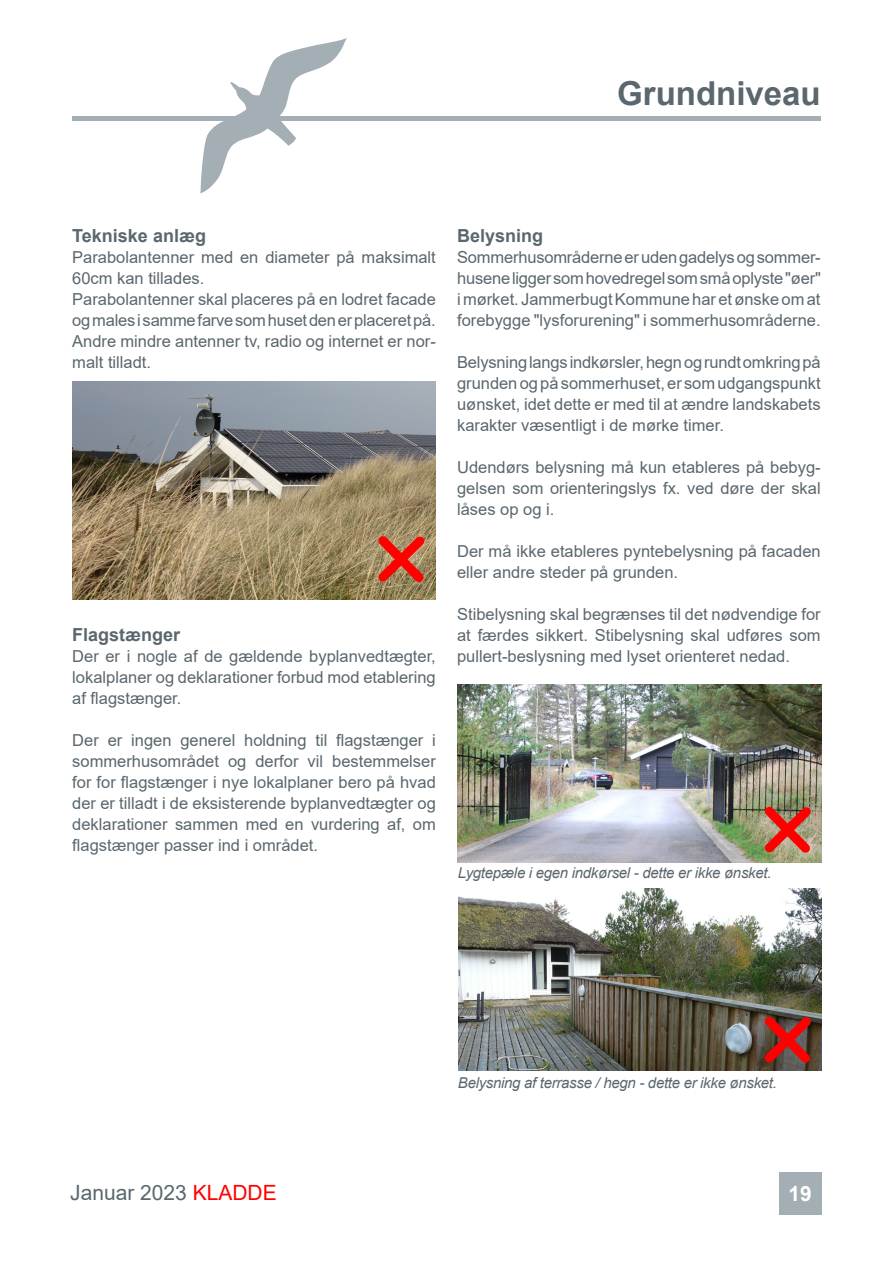
<style>
.page{position:relative;width:893px;height:1263px;background:#fff}
.page>*{position:absolute;margin:0;border:0;box-sizing:border-box;transform-origin:0 0}
.t1{font:700 33px "Arial";color:#5a676e}
.t2{font:21px "Arial";color:#5a676e}
.t3{font:700 21px "Arial";color:#fff}
._11p-fed{font:700 18px "Arial";color:#5a676e}
._11p-ordin_FFFFFC3_FFFFFA6r{font:16.5px/21px "Arial";color:#5a676e;text-align:justify}
.Figurtekst{font:italic 15px "Arial";letter-spacing:-.02em;color:#5a676e}
.s1{color:#f00}
</style>
<div class="page">
<img style="left:458px;top:888px;width:363px;height:182px">
<img style="left:72px;top:382px;width:364px;height:217px">
<svg style="left:370px;top:528px;width:63px;height:62px;background:#b86b4d"></svg>
<img style="left:458px;top:685px;width:363px;height:177px">
<img style="left:757px;top:798px;width:62px;height:63px">
<svg style="left:757px;top:1008px;width:62px;height:63px;background:#803d34"></svg>
<hr style="left:72px;top:116px;width:749px;height:4px;background:#a3aeb5">
<svg style="left:200px;top:38px;width:147px;height:155px"></svg>
<div style="left:779px;top:1172px;width:42px;height:42px;background:#a3aeb5"></div>
<h1 class="t1" style="left:617px;top:70px;width:205px">Grundniveau</h1>
<p class="_11p-fed" style="left:72px;top:223px;width:135px">Tekniske anlæg</p>
<p class="_11p-ordin_FFFFFC3_FFFFFA6r" style="left:72px;top:247px;width:365px">Parabolantenner med en diameter på maksimalt<br>60cm kan tillades.</p>
<p class="_11p-ordin_FFFFFC3_FFFFFA6r" style="left:72px;top:289px;width:365px">Parabolantenner skal placeres på en lodret facade og males i samme farve som huset den er placeret på.</p>
<p class="_11p-ordin_FFFFFC3_FFFFFA6r" style="left:72px;top:331px;width:365px">Andre mindre antenner tv, radio og internet er nor&shy;malt tilladt.</p>
<p class="_11p-fed" style="left:72px;top:622px;width:110px">Flagstænger</p>
<p class="_11p-ordin_FFFFFC3_FFFFFA6r" style="left:72px;top:646px;width:365px">Der er i nogle af de gældende byplanvedtægter, lokalplaner og deklarationer forbud mod etablering af flagstænger.</p>
<p class="_11p-ordin_FFFFFC3_FFFFFA6r" style="left:72px;top:730px;width:365px">Der er ingen generel holdning til flagstænger i sommerhusområdet og derfor vil bestemmelser for for flagstænger i nye lokalplaner bero på hvad der er tilladt i de eksisterende byplanvedtægter og deklarationer sammen med en vurdering af, om flagstænger passer ind i området.</p>
<p class="_11p-fed" style="left:457px;top:223px;width:88px">Belysning</p>
<p class="_11p-ordin_FFFFFC3_FFFFFA6r" style="left:457px;top:247px;width:365px">Sommerhusområderne er uden gadelys og sommer&shy;husene ligger som hovedregel som små oplyste "øer" i mørket. Jammerbugt Kommune har et ønske om at forebygge "lysforurening" i sommerhusområderne.</p>
<p class="_11p-ordin_FFFFFC3_FFFFFA6r" style="left:457px;top:352px;width:365px">Belysning langs indkørsler, hegn og rundt omkring på grunden og på sommerhuset, er som udgangspunkt uønsket, idet dette er med til at ændre landskabets karakter væsentligt i de mørke timer.</p>
<p class="_11p-ordin_FFFFFC3_FFFFFA6r" style="left:457px;top:457px;width:365px">Udendørs belysning må kun etableres på bebyg&shy;gelsen som orienteringslys fx. ved døre der skal låses op og i.</p>
<p class="_11p-ordin_FFFFFC3_FFFFFA6r" style="left:457px;top:541px;width:365px">Der må ikke etableres pyntebelysning på facaden eller andre steder på grunden.</p>
<p class="_11p-ordin_FFFFFC3_FFFFFA6r" style="left:457px;top:604px;width:365px">Stibelysning skal begrænses til det nødvendige for at færdes sikkert. Stibelysning skal udføres som pullert-beslysning med lyset orienteret nedad.</p>
<p class="Figurtekst" style="left:458px;top:862px;width:315px">Lygtepæle i egen indkørsel - dette er ikke ønsket.</p>
<p class="Figurtekst" style="left:458px;top:1072px;width:321px">Belysning af terrasse / hegn - dette er ikke ønsket.</p>
<p class="t2" style="left:70px;top:1178px;width:208px">Januar 2023 <span class="s1">KLADDE</span></p>
<p class="t3" style="left:789px;top:1179px;width:25px">19</p>
</div>
